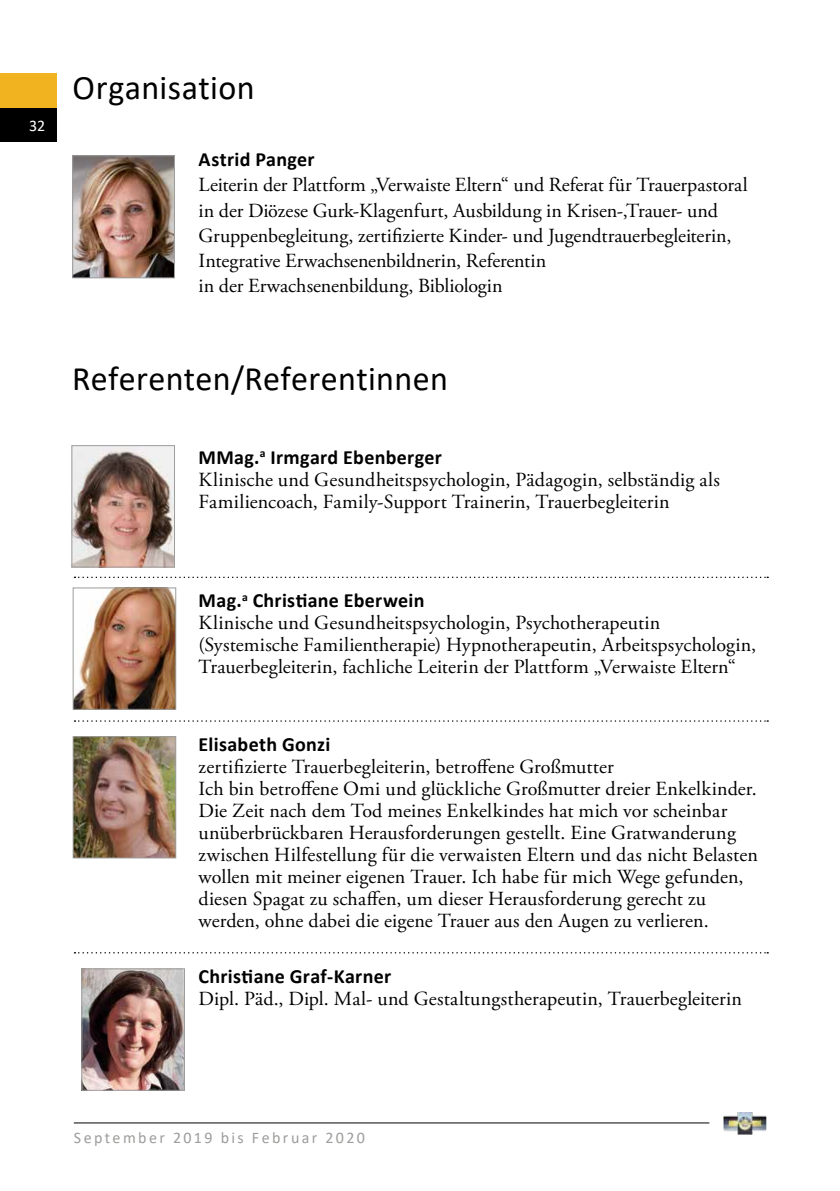
<style>
.page{position:relative;width:840px;height:1191px;background:#fff}
.page>*{position:absolute;margin:0;border:0;box-sizing:border-box;transform-origin:0 0}
.t1{font:34.4px "Calibri";letter-spacing:.01em;color:#000}
.t2{font:700 20.2px "Calibri";letter-spacing:.015em;color:#000}
.t3{font:20px/22px "Adobe Garamond Pro";color:#000}
.t4{font:16.2px "Calibri";letter-spacing:.15em;color:#9d9d9c}
.t5{font:16.2px "Calibri";color:#fff}
</style>
<div class="page">
<div style="left:0;top:108px;width:57px;height:34px;background:#000"></div>
<div style="left:0;top:74px;width:57px;height:34px;background:#f1b420"></div>
<svg style="left:74px;top:576px;width:693px;height:2px"></svg>
<svg style="left:74px;top:720px;width:693px;height:1px"></svg>
<svg style="left:74px;top:952px;width:693px;height:1px"></svg>
<img style="left:73px;top:447px;width:100px;height:118px">
<div style="left:71px;top:445px;width:104px;height:122px;border:1px solid #9d9d9c"></div>
<img style="left:75px;top:589px;width:99px;height:119px">
<div style="left:73px;top:587px;width:103px;height:123px;border:1px solid #9d9d9c"></div>
<img style="left:74px;top:157px;width:99px;height:119px">
<div style="left:72px;top:155px;width:103px;height:123px;border:1px solid #9d9d9c"></div>
<img style="left:75px;top:738px;width:99px;height:118px">
<div style="left:73px;top:736px;width:103px;height:122px;border:1px solid #9d9d9c"></div>
<img style="left:83px;top:970px;width:100px;height:118px">
<div style="left:81px;top:968px;width:104px;height:122px;border:1px solid #9d9d9c"></div>
<hr style="left:74px;top:1122px;width:635px;height:1px;background:#000">
<img style="left:723px;top:1112px;width:42px;height:22px">
<p class="t5" style="left:29px;top:114px;width:18px">32</p>
<h1 class="t1" style="left:73px;top:64px;width:183px">Organisation</h1>
<p class="t2" style="left:198px;top:145px;width:117px">Astrid Panger</p>
<p class="t3" style="left:198px;top:173px;width:550px;line-height:25px">Leiterin der Plattform „Verwaiste Eltern“ und Referat für Trauerpastoral in der Diözese Gurk-Klagenfurt, Ausbildung in Krisen-,Trauer- und Gruppenbegleitung, zertifizierte Kinder- und Jugendtrauerbegleiterin, Integrative Erwachsenenbildnerin, Referentin<br>in der Erwachsenenbildung, Bibliologin</p>
<h1 class="t1" style="left:72px;top:354px;width:377px">Referenten/Referentinnen</h1>
<p class="t2" style="left:198px;top:442px;width:244px">MMag.<sup>a</sup> Irmgard Ebenberger</p>
<p class="t3" style="left:198px;top:469px;width:522px">Klinische und Gesundheitspsychologin, Pädagogin, selbständig als<br>Familiencoach, Family-Support Trainerin, Trauerbegleiterin</p>
<p class="t2" style="left:198px;top:586px;width:227px">Mag.<sup>a</sup> Christiane Eberwein</p>
<p class="t3" style="left:198px;top:612px;width:558px">Klinische und Gesundheitspsychologin, Psychotherapeutin (Systemische Familientherapie) Hypnotherapeutin, Arbeitspsychologin,<br>Trauerbegleiterin, fachliche Leiterin der Plattform „Verwaiste Eltern“</p>
<p class="t2" style="left:198px;top:730px;width:133px">Elisabeth Gonzi</p>
<p class="t3" style="left:198px;top:756px;width:560px">zertifizierte Trauerbegleiterin, betroffene Großmutter<br>Ich bin betroffene Omi und glückliche Großmutter dreier Enkelkinder.<br>Die Zeit nach dem Tod meines Enkelkindes hat mich vor scheinbar unüberbrückbaren Herausforderungen gestellt. Eine Gratwanderung zwischen Hilfestellung für die verwaisten Eltern und das nicht Belasten wollen mit meiner eigenen Trauer. Ich habe für mich Wege gefunden, diesen Spagat zu schaffen, um dieser Herausforderung gerecht zu werden, ohne dabei die eigene Trauer aus den Augen zu verlieren.</p>
<p class="t2" style="left:198px;top:961px;width:194px">Christiane Graf-Karner</p>
<p class="t3" style="left:198px;top:988px;width:544px">Dipl. Päd., Dipl. Mal- und Gestaltungstherapeutin, Trauerbegleiterin</p>
<p class="t4" style="left:74px;top:1126px;width:292px">September 2019 bis Februar 2020</p>
</div>
